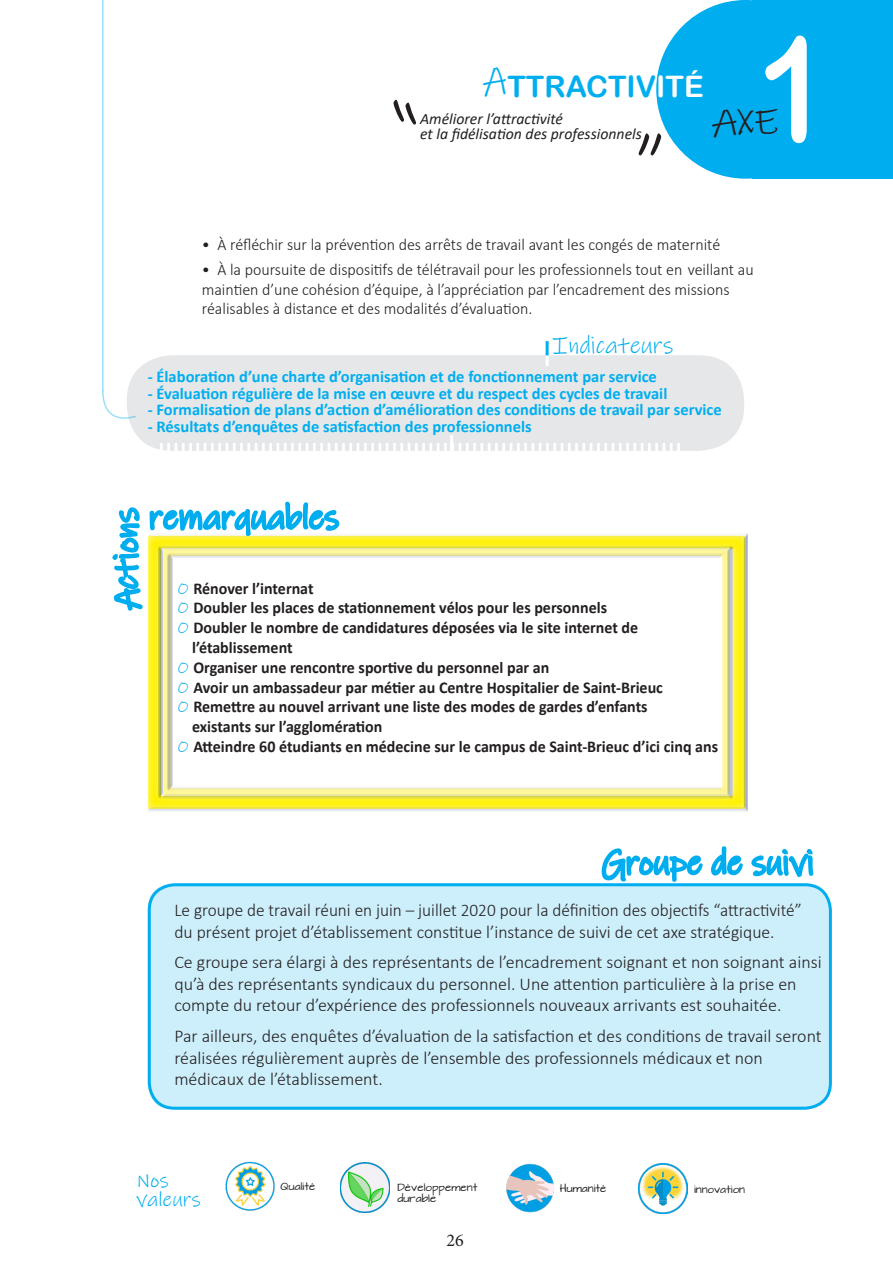
<style>
.page{position:relative;width:893px;height:1263px;background:#fff}
.page>*{position:absolute;margin:0;border:0;box-sizing:border-box;transform-origin:0 0}
.t1{font:146.85px "Arial Rounded MT Bold";color:#fff;scale:.8 1}
.t2{font:93.75px "Ink Free";color:#231f20;scale:.8 1}
.t3{font:37.05px "Ink Free";color:#231f20;scale:1.12 1}
.t4{font:29.55px "Arial Rounded MT Bold";color:#00aeef}
.t5{font:24px "Ink Free";color:#00aeef}
.t6{font:21px/19.5px "Ink Free";color:#00aeef}
.t7{font:300 18px/21.6px "Calibri";color:#231f20}
.t8{font:300 18px/21.6px "Calibri";color:#231f20;scale:.96 1}
.t9{font:18px "Minion Pro";color:#231f20}
.t10{font:700 16.5px "Calibri";color:#231f20}
.t11{font:300 16.5px/19.8px "Calibri";color:#231f20}
.t12{font:700 16.5px "Calibri";color:#00aeef}
.t13{font:italic 15.75px/15.8px "Calibri";color:#231f20}
.t14{font:9.3px "Architects Daughter";color:#231f20}
.s1{color:#fff}
.s2{font-family:"Ink Free";font-weight:400;color:#00aeef}
</style>
<div class="page">
<div style="left:147px;top:533px;width:601px;height:278px;background:#253f8e;opacity:.92"></div>
<div style="left:656px;top:0;width:179px;height:179px;background:#00aeef;border-radius:50%"></div>
<div style="left:752px;top:0;width:141px;height:179px;background:#00aeef"></div>
<div style="left:153px;top:538px;width:585px;height:265px;background:#fff;opacity:.75"></div>
<div style="left:163px;top:546px;width:569px;height:252px;background:#253f8e;opacity:.92"></div>
<div style="left:148px;top:883px;width:683px;height:227px;background:#cdeffb;border-radius:26px"></div>
<svg style="left:601px;top:846px;width:215px;height:43px"></svg>
<div style="left:148px;top:883px;width:684px;height:227px;border:3px solid #00aeef;border-radius:26px"></div>
<svg style="left:112px;top:501px;width:230px;height:112px"></svg>
<img style="left:638px;top:1163px;width:50px;height:50px">
<img style="left:506px;top:1163px;width:48px;height:49px">
<img style="left:340px;top:1163px;width:49px;height:49px">
<img style="left:225px;top:1161px;width:49px;height:50px">
<div style="left:127px;top:355px;width:617px;height:96px;background:#e6e7e9;border-radius:45px"></div>
<hr style="left:160px;top:443px;width:3px;height:14px;background:#fff">
<hr style="left:167px;top:443px;width:3px;height:14px;background:#fff">
<svg style="left:175px;top:443px;width:2px;height:8px"></svg>
<hr style="left:182px;top:443px;width:3px;height:14px;background:#fff">
<hr style="left:189px;top:443px;width:3px;height:14px;background:#fff">
<hr style="left:196px;top:443px;width:3px;height:14px;background:#fff">
<svg style="left:204px;top:443px;width:2px;height:8px"></svg>
<hr style="left:211px;top:443px;width:3px;height:14px;background:#fff">
<hr style="left:218px;top:443px;width:3px;height:14px;background:#fff">
<svg style="left:226px;top:443px;width:2px;height:8px"></svg>
<hr style="left:233px;top:443px;width:3px;height:14px;background:#fff">
<hr style="left:240px;top:443px;width:3px;height:14px;background:#fff">
<hr style="left:247px;top:443px;width:3px;height:14px;background:#fff">
<svg style="left:255px;top:443px;width:2px;height:8px"></svg>
<hr style="left:262px;top:443px;width:3px;height:14px;background:#fff">
<hr style="left:269px;top:443px;width:3px;height:14px;background:#fff">
<svg style="left:277px;top:443px;width:2px;height:8px"></svg>
<hr style="left:284px;top:443px;width:3px;height:14px;background:#fff">
<hr style="left:291px;top:443px;width:3px;height:14px;background:#fff">
<hr style="left:298px;top:443px;width:3px;height:14px;background:#fff">
<svg style="left:306px;top:443px;width:2px;height:8px"></svg>
<hr style="left:313px;top:443px;width:3px;height:14px;background:#fff">
<hr style="left:320px;top:443px;width:3px;height:14px;background:#fff">
<svg style="left:328px;top:443px;width:2px;height:8px"></svg>
<hr style="left:335px;top:443px;width:3px;height:14px;background:#fff">
<hr style="left:342px;top:443px;width:3px;height:14px;background:#fff">
<hr style="left:349px;top:443px;width:3px;height:14px;background:#fff">
<svg style="left:357px;top:443px;width:2px;height:8px"></svg>
<hr style="left:364px;top:443px;width:3px;height:14px;background:#fff">
<hr style="left:371px;top:443px;width:3px;height:14px;background:#fff">
<svg style="left:379px;top:443px;width:2px;height:8px"></svg>
<hr style="left:386px;top:443px;width:3px;height:14px;background:#fff">
<hr style="left:393px;top:443px;width:3px;height:14px;background:#fff">
<hr style="left:400px;top:443px;width:3px;height:14px;background:#fff">
<svg style="left:408px;top:443px;width:2px;height:8px"></svg>
<hr style="left:415px;top:443px;width:3px;height:14px;background:#fff">
<hr style="left:422px;top:443px;width:3px;height:14px;background:#fff">
<hr style="left:429px;top:443px;width:3px;height:14px;background:#fff">
<svg style="left:437px;top:443px;width:2px;height:8px"></svg>
<hr style="left:444px;top:443px;width:3px;height:14px;background:#fff">
<hr style="left:451px;top:443px;width:3px;height:14px;background:#fff">
<svg style="left:459px;top:443px;width:2px;height:8px"></svg>
<hr style="left:466px;top:443px;width:3px;height:14px;background:#fff">
<hr style="left:473px;top:443px;width:3px;height:14px;background:#fff">
<hr style="left:480px;top:443px;width:3px;height:14px;background:#fff">
<svg style="left:488px;top:443px;width:2px;height:8px"></svg>
<hr style="left:495px;top:443px;width:3px;height:14px;background:#fff">
<hr style="left:502px;top:443px;width:3px;height:14px;background:#fff">
<svg style="left:510px;top:443px;width:2px;height:8px"></svg>
<hr style="left:517px;top:443px;width:3px;height:14px;background:#fff">
<hr style="left:524px;top:443px;width:3px;height:14px;background:#fff">
<hr style="left:531px;top:443px;width:3px;height:14px;background:#fff">
<svg style="left:539px;top:443px;width:2px;height:8px"></svg>
<hr style="left:546px;top:443px;width:3px;height:14px;background:#fff">
<hr style="left:553px;top:443px;width:3px;height:14px;background:#fff">
<svg style="left:561px;top:443px;width:2px;height:8px"></svg>
<hr style="left:568px;top:443px;width:3px;height:14px;background:#fff">
<hr style="left:575px;top:443px;width:3px;height:14px;background:#fff">
<hr style="left:582px;top:443px;width:3px;height:14px;background:#fff">
<svg style="left:590px;top:443px;width:2px;height:8px"></svg>
<hr style="left:597px;top:443px;width:3px;height:14px;background:#fff">
<hr style="left:604px;top:443px;width:3px;height:14px;background:#fff">
<svg style="left:612px;top:443px;width:2px;height:8px"></svg>
<hr style="left:619px;top:443px;width:3px;height:14px;background:#fff">
<hr style="left:626px;top:443px;width:3px;height:14px;background:#fff">
<hr style="left:633px;top:443px;width:3px;height:14px;background:#fff">
<svg style="left:641px;top:443px;width:2px;height:8px"></svg>
<hr style="left:648px;top:443px;width:3px;height:14px;background:#fff">
<hr style="left:655px;top:443px;width:3px;height:14px;background:#fff">
<svg style="left:663px;top:443px;width:2px;height:8px"></svg>
<hr style="left:670px;top:443px;width:3px;height:14px;background:#fff">
<hr style="left:677px;top:443px;width:3px;height:14px;background:#fff">
<hr style="left:450px;top:435px;width:3px;height:24px;background:#fff">
<hr style="left:546px;top:341px;width:3px;height:25px;background:#fff">
<hr style="left:546px;top:341px;width:3px;height:14px;background:#00aeef">
<hr style="left:102px;top:0;width:2px;height:392px;background:#00aeef">
<svg style="left:102px;top:389px;width:34px;height:30px"></svg>
<h3 class="t4" style="left:483px;top:69px;width:222px"><sup>A</sup>TTRACTIV<span class="s1">ITÉ</span></h3>
<p class="t13" style="left:420px;top:110px;width:223px">Améliorer l’attractivité<br>et la fidélisation des professionnels</p>
<h2 class="t2" style="left:635px;top:59px;width:38px">„</h2>
<h1 class="t1" style="left:758px;top:2px;width:89px">1</h1>
<h3 class="t3" style="left:712px;top:100px;width:61px">AXE</h3>
<p class="t11" style="left:202px;top:235px;width:520px">• À réfléchir sur la prévention des arrêts de travail avant les congés de maternité</p>
<p class="t11" style="left:202px;top:259px;width:553px">• À la poursuite de dispositifs de télétravail pour les professionnels tout en veillant au maintien d’une cohésion d’équipe, à l’appréciation par l’encadrement des missions réalisables à distance et des modalités d’évaluation.</p>
<h3 class="t5" style="left:553px;top:331px;width:122px">Indicateurs</h3>
<p class="t12" style="left:148px;top:365px;width:511px">- Élaboration d’une charte d’organisation et de fonctionnement par service</p>
<p class="t12" style="left:148px;top:381px;width:521px">- Évaluation régulière de la mise en œuvre et du respect des cycles de travail</p>
<p class="t12" style="left:148px;top:398px;width:575px">- Formalisation de plans d’action d’amélioration des conditions de travail par service</p>
<p class="t12" style="left:148px;top:414px;width:385px">- Résultats d’enquêtes de satisfaction des professionnels</p>
<p class="t10" style="left:177px;top:576px;width:138px"><span class="s2">O</span> Rénover l’internat</p>
<p class="t10" style="left:177px;top:596px;width:431px"><span class="s2">O</span> Doubler les places de stationnement vélos pour les personnels</p>
<p class="t10" style="left:177px;top:616px;width:462px"><span class="s2">O</span> Doubler le nombre de candidatures déposées via le site internet de</p>
<p class="t10" style="left:192px;top:636px;width:102px">l’établissement</p>
<p class="t10" style="left:177px;top:656px;width:374px"><span class="s2">O</span> Organiser une rencontre sportive du personnel par an</p>
<p class="t10" style="left:177px;top:675px;width:487px"><span class="s2">O</span> Avoir un ambassadeur par métier au Centre Hospitalier de Saint-Brieuc</p>
<p class="t10" style="left:177px;top:695px;width:472px"><span class="s2">O</span> Remettre au nouvel arrivant une liste des modes de gardes d’enfants</p>
<p class="t10" style="left:192px;top:715px;width:192px">existants sur l’agglomération</p>
<p class="t10" style="left:177px;top:735px;width:542px"><span class="s2">O</span> Atteindre 60 étudiants en médecine sur le campus de Saint-Brieuc d’ici cinq ans</p>
<p class="t8" style="left:174px;top:899px;width:655px">Le groupe de travail réuni en juin – juillet 2020 pour la définition des objectifs “attractivité” du présent projet d’établissement constitue l’instance de suivi de cet axe stratégique.</p>
<p class="t7" style="left:174px;top:951px;width:649px">Ce groupe sera élargi à des représentants de l’encadrement soignant et non soignant ainsi qu’à des représentants syndicaux du personnel. Une attention particulière à la prise en compte du retour d’expérience des professionnels nouveaux arrivants est souhaitée.</p>
<p class="t7" style="left:174px;top:1025px;width:649px">Par ailleurs, des enquêtes d’évaluation de la satisfaction et des conditions de travail seront réalisées régulièrement auprès de l’ensemble des professionnels médicaux et non médicaux de l’établissement.</p>
<p class="t6" style="left:136px;top:1171px;width:66px">Nos valeurs</p>
<p class="t14" style="left:280px;top:1181px;width:36px">Qualité</p>
<p class="t14" style="left:397px;top:1182px;width:82px">Développement</p>
<p class="t14" style="left:560px;top:1183px;width:48px">Humanité</p>
<p class="t14" style="left:694px;top:1184px;width:53px">innovation</p>
<p class="t14" style="left:397px;top:1193px;width:41px">durable</p>
<p class="t9" style="left:446px;top:1228px;width:19px">26</p>
</div>
